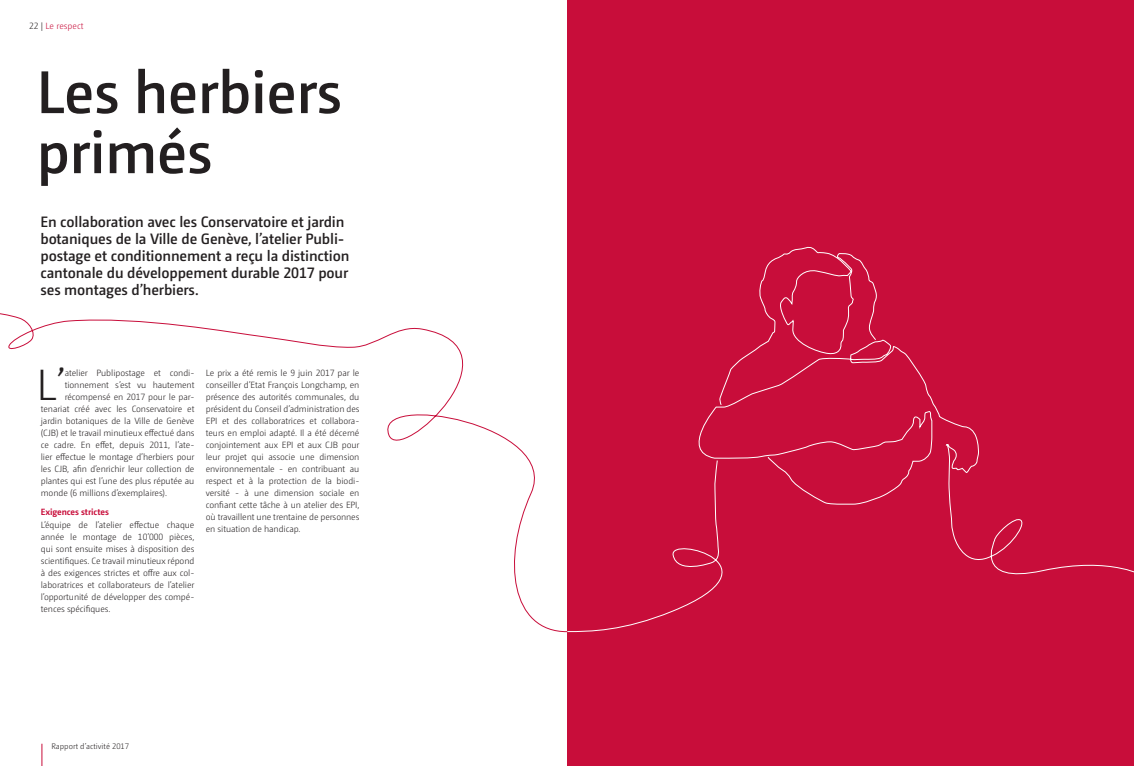
<style>
.page{position:relative;width:1134px;height:766px;background:#fff}
.page>*{position:absolute;margin:0;border:0;box-sizing:border-box;transform-origin:0 0}
.t1{font:600 60px/60px "Camingo Dos Pro";letter-spacing:-.01em;color:#231f20}
.t2{font:300 43.5px "Camingo Dos Pro";color:#231f20}
.t3{font:600 15px/17px "Camingo Dos Pro";letter-spacing:-.01em;color:#231f20}
.t4{font:300 9px/12px "Camingo Dos Pro";letter-spacing:-.01em;color:#231f20;text-align:justify}
.t5{font:700 9px "Camingo Dos Pro";letter-spacing:-.01em;color:#c80d3a}
.t6{font:300 9px "Camingo Dos Pro";color:#c80d3a}
.t7{font:300 8px "Camingo Dos Pro";color:#231f20}
.s1{color:#231f20}
</style>
<div class="page">
<svg style="left:42px;top:743px;width:1px;height:22px"></svg>
<svg style="left:0;top:313px;width:566px;height:319px"></svg>
<div style="left:567px;top:0;width:567px;height:765px;background:#c80d3a"></div>
<svg style="left:566px;top:246px;width:568px;height:386px"></svg>
<p class="t6" style="left:29px;top:21px;width:56px"><span class="s1">22 |</span> Le respect</p>
<h1 class="t1" style="left:37px;top:62px;width:307px">Les herbiers primés</h1>
<h3 class="t3" style="left:40px;top:213px;width:311px">En collaboration avec les Conservatoire et jardin botaniques de la Ville de Genève, l’atelier Publi&shy;postage et conditionnement a reçu la distinction cantonale du développement durable 2017 pour ses montages d’herbiers.</h3>
<h2 class="t2" style="left:37px;top:359px;width:30px">L’</h2>
<p class="t4" style="left:65px;top:366px;width:131px">atelier Publipostage et condi-</p>
<p class="t4" style="left:65px;top:378px;width:131px">tionnement s’est vu hautement</p>
<p class="t4" style="left:65px;top:390px;width:131px">récompensé en 2017 pour le par-</p>
<p class="t4" style="left:41px;top:402px;width:155px">tenariat créé avec les Conservatoire et</p>
<p class="t4" style="left:41px;top:414px;width:155px">jardin botaniques de la Ville de Genève</p>
<p class="t4" style="left:41px;top:426px;width:155px">(CJB) et le travail minutieux effectué dans</p>
<p class="t4" style="left:41px;top:438px;width:155px">ce cadre. En effet, depuis 2011, l’ate-</p>
<p class="t4" style="left:41px;top:450px;width:155px">lier effectue le montage d’herbiers pour</p>
<p class="t4" style="left:41px;top:462px;width:155px">les CJB, afin d’enrichir leur collection de</p>
<p class="t4" style="left:41px;top:474px;width:155px">plantes qui est l’une des plus réputée au</p>
<p class="t4" style="left:41px;top:486px;width:128px">monde (6 millions d’exemplaires).</p>
<p class="t5" style="left:41px;top:506px;width:70px">Exigences strictes</p>
<p class="t4" style="left:41px;top:519px;width:155px">L’équipe de l’atelier effectue chaque année le montage de 10’000 pièces, qui sont ensuite mises à disposition des scientifiques. Ce travail minutieux répond à des exigences strictes et offre aux col&shy;laboratrices et collaborateurs de l’atelier l’opportunité de développer des compé&shy;tences spécifiques.</p>
<p class="t4" style="left:206px;top:366px;width:155px">Le prix a été remis le 9 juin 2017 par le conseiller d’Etat François Longchamp, en présence des autorités communales, du président du Conseil d’administration des EPI et des collaboratrices et collabora&shy;teurs en emploi adapté. Il a été décerné conjointement aux EPI et aux CJB pour leur projet qui associe une dimension environnementale - en contribuant au respect et à la protection de la biodi&shy;versité - à une dimension sociale en confiant cette tâche à un atelier des EPI, où travaillent une trentaine de personnes en situation de handicap.</p>
<p class="t7" style="left:51px;top:741px;width:79px">Rapport d’activité 2017</p>
</div>
